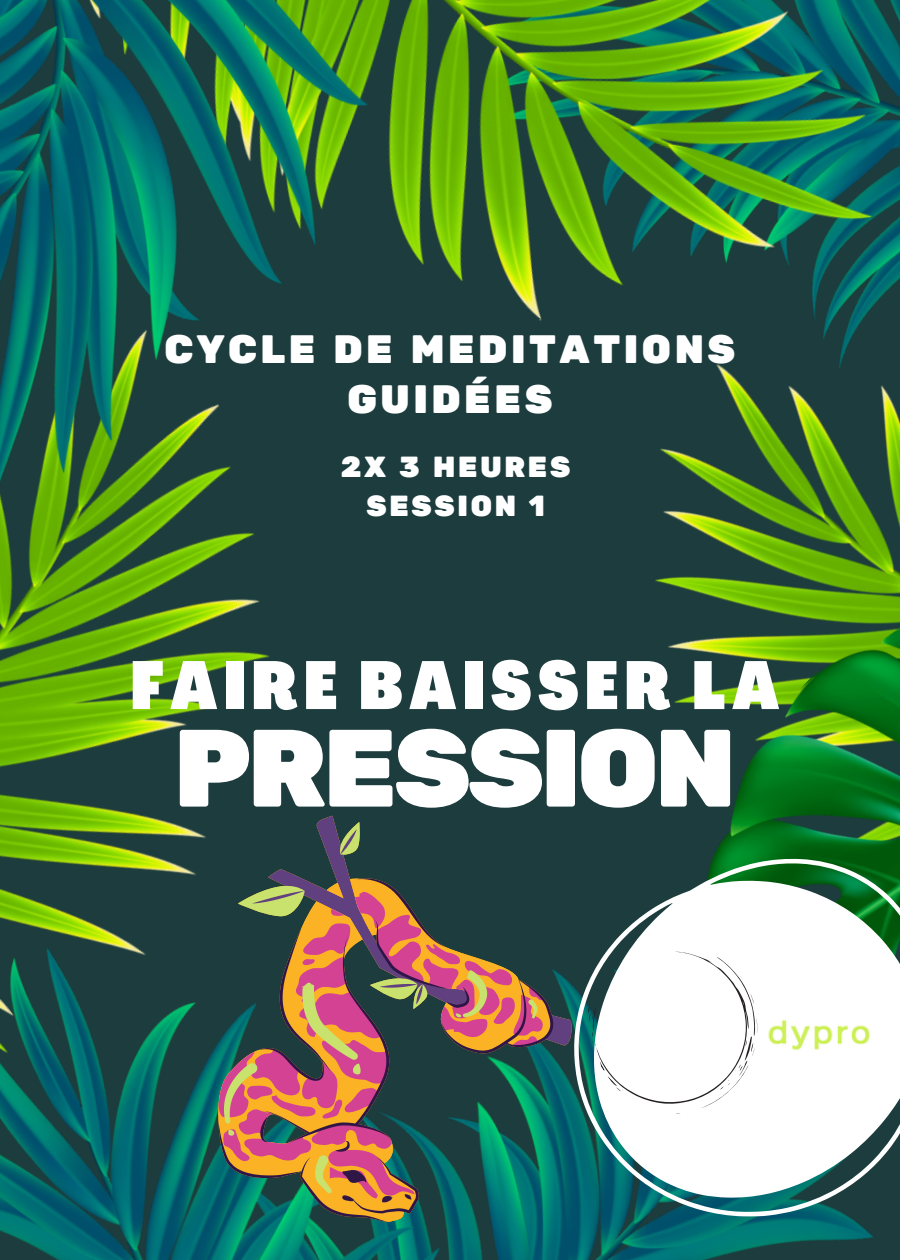
<style>
.page{position:relative;width:900px;height:1260px;background:#fff}
.page>*{position:absolute;margin:0;border:0;box-sizing:border-box;transform-origin:0 0}
.t1{font:109.75px "Rubik One";letter-spacing:-.05em;color:#fff}
.t2{font:900 66.75px "Agrandir Tight";letter-spacing:.1em;color:#fff}
.t3{font:39.5px/50.5px "Rubik One";letter-spacing:.07em;color:#fff;text-align:center}
.t4{font:29px "Rubik One";letter-spacing:.07em;color:#fff}
</style>
<div class="page">
<img style="left:0;top:630px;width:455px;height:124px">
<img style="left:0;top:0;width:517px;height:630px">
<img style="left:517px;top:0;width:383px;height:754px">
<img style="left:589px;top:443px;width:311px;height:311px">
<img style="left:0;top:754px;width:900px;height:506px">
<img style="left:0;top:914px;width:810px;height:346px">
<svg style="left:574px;top:858px;width:326px;height:359px"></svg>
<svg style="left:574px;top:934px;width:203px;height:200px"></svg>
<img style="left:762px;top:978px;width:116px;height:116px">
<svg style="left:218px;top:816px;width:356px;height:406px;background:#0c545b"></svg>
<svg style="left:268px;top:816px;width:306px;height:230px;background:#1e3d41"></svg>
<svg style="left:238px;top:822px;width:192px;height:56px;background:#294145"></svg>
<svg style="left:219px;top:878px;width:334px;height:344px;background:#535e4f"></svg>
<svg style="left:224px;top:970px;width:314px;height:224px;background:#736255"></svg>
<p class="t3" style="left:164px;top:325px;width:573px">CYCLE DE MEDITATIONS<br>GUIDÉES</p>
<p class="t4" style="left:341px;top:450px;width:232px">2X 3 HEURES</p>
<p class="t4" style="left:366px;top:489px;width:181px">SESSION 1</p>
<p class="t2" style="left:131px;top:659px;width:650px">FAIRE BAISSER LA</p>
<p class="t1" style="left:173px;top:704px;width:566px">PRESSION</p>
</div>
